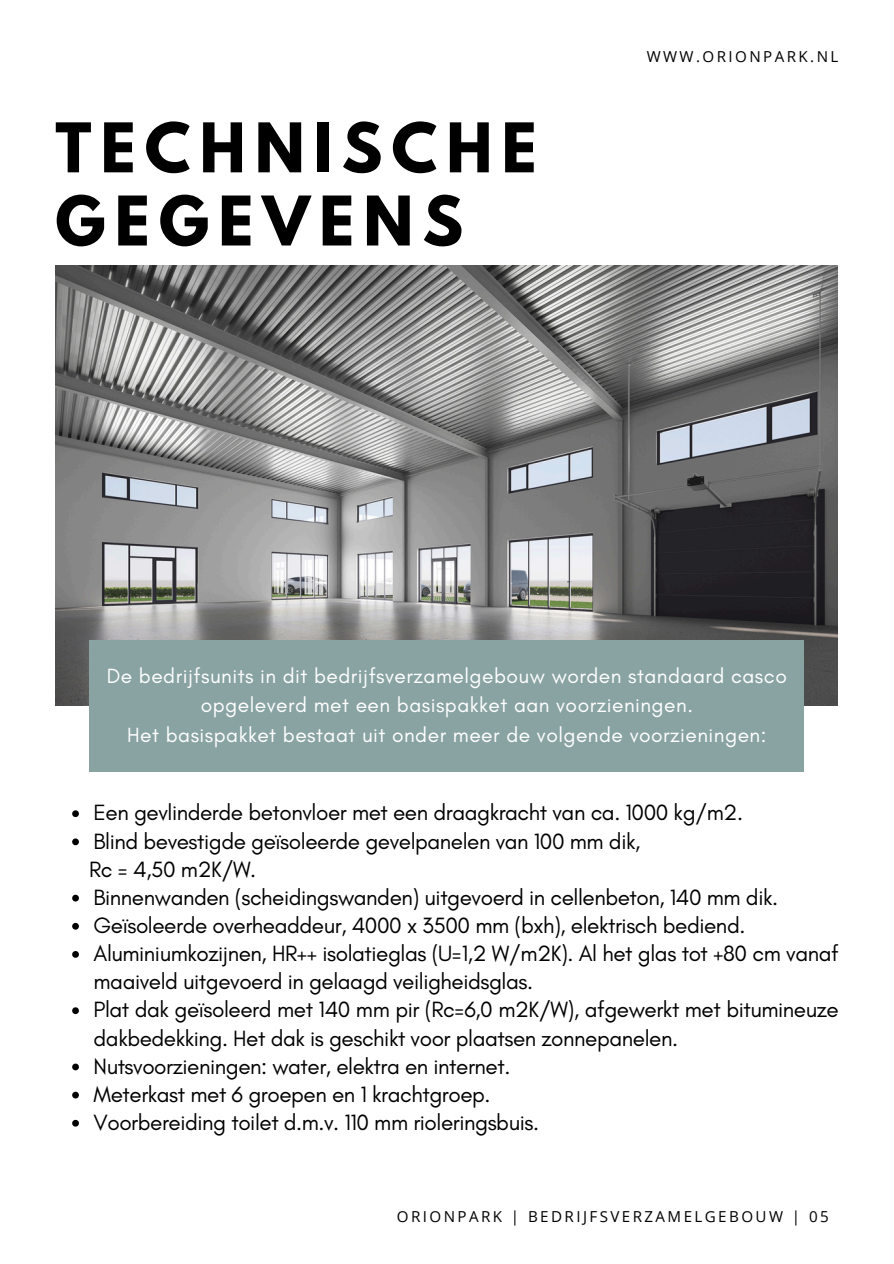
<style>
.page{position:relative;width:894px;height:1264px;background:#fff}
.page>*{position:absolute;margin:0;border:0;box-sizing:border-box;transform-origin:0 0}
.t1{font:700 60.6px/73.2px "League Spartan";letter-spacing:.15em;color:#000}
.t2{font:22.5px/28.2px "Glacial Indifference";letter-spacing:-.02em;color:#000}
.t3{font:21px/29.2px "Glacial Indifference";letter-spacing:.025em;color:#fff;text-align:center}
.t4{font:15.15px "Open Sans";letter-spacing:.16em;color:#000}
</style>
<div class="page">
<img style="left:55px;top:265px;width:782px;height:440px">
<div style="left:89px;top:640px;width:715px;height:131px;background:#89a3a3"></div>
<svg style="left:72px;top:810px;width:7px;height:7px"></svg>
<svg style="left:72px;top:838px;width:7px;height:7px"></svg>
<svg style="left:72px;top:894px;width:7px;height:7px"></svg>
<svg style="left:72px;top:922px;width:7px;height:7px"></svg>
<svg style="left:72px;top:951px;width:7px;height:6px"></svg>
<svg style="left:72px;top:1007px;width:7px;height:7px"></svg>
<svg style="left:72px;top:1063px;width:7px;height:7px"></svg>
<svg style="left:72px;top:1091px;width:7px;height:7px"></svg>
<svg style="left:72px;top:1119px;width:7px;height:7px"></svg>
<p class="t1" style="left:55px;top:119px;width:482px">TECHNISCHE<br>GEGEVENS</p>
<p class="t4" style="left:646px;top:46px;width:193px">WWW.ORIONPARK.NL</p>
<h1 class="t3" style="left:107px;top:661px;width:681px">De bedrijfsunits in dit bedrijfsverzamelgebouw worden standaard casco opgeleverd met een basispakket aan voorzieningen.<br>Het basispakket bestaat uit onder meer de volgende voorzieningen:</h1>
<h2 class="t2" style="left:93px;top:798px;width:650px">Een gevlinderde betonvloer met een draagkracht van ca. 1000 kg/m2.</h2>
<p class="t2" style="left:93px;top:826px;width:548px">Blind bevestigde geïsoleerde gevelpanelen van 100 mm dik,</p>
<p class="t2" style="left:89px;top:854px;width:168px">Rc = 4,50 m2K/W.</p>
<h2 class="t2" style="left:93px;top:882px;width:685px">Binnenwanden (scheidingswanden) uitgevoerd in cellenbeton, 140 mm dik.</h2>
<p class="t2" style="left:93px;top:911px;width:653px">Geïsoleerde overheaddeur, 4000 x 3500 mm (bxh), elektrisch bediend.</p>
<p class="t2" style="left:93px;top:939px;width:746px">Aluminiumkozijnen, HR++ isolatieglas (U=1,2 W/m2K). Al het glas tot +80 cm vanaf maaiveld uitgevoerd in gelaagd veiligheidsglas.</p>
<p class="t2" style="left:93px;top:995px;width:746px">Plat dak geïsoleerd met 140 mm pir (Rc=6,0 m2K/W), afgewerkt met bitumineuze dakbedekking. Het dak is geschikt voor plaatsen zonnepanelen.</p>
<p class="t2" style="left:93px;top:1051px;width:418px">Nutsvoorzieningen: water, elektra en internet.</p>
<p class="t2" style="left:93px;top:1079px;width:398px">Meterkast met 6 groepen en 1 krachtgroep.</p>
<p class="t2" style="left:93px;top:1107px;width:447px">Voorbereiding toilet d.m.v. 110 mm rioleringsbuis.</p>
<p class="t4" style="left:396px;top:1205px;width:433px">ORIONPARK | BEDRIJFSVERZAMELGEBOUW | 05</p>
</div>
